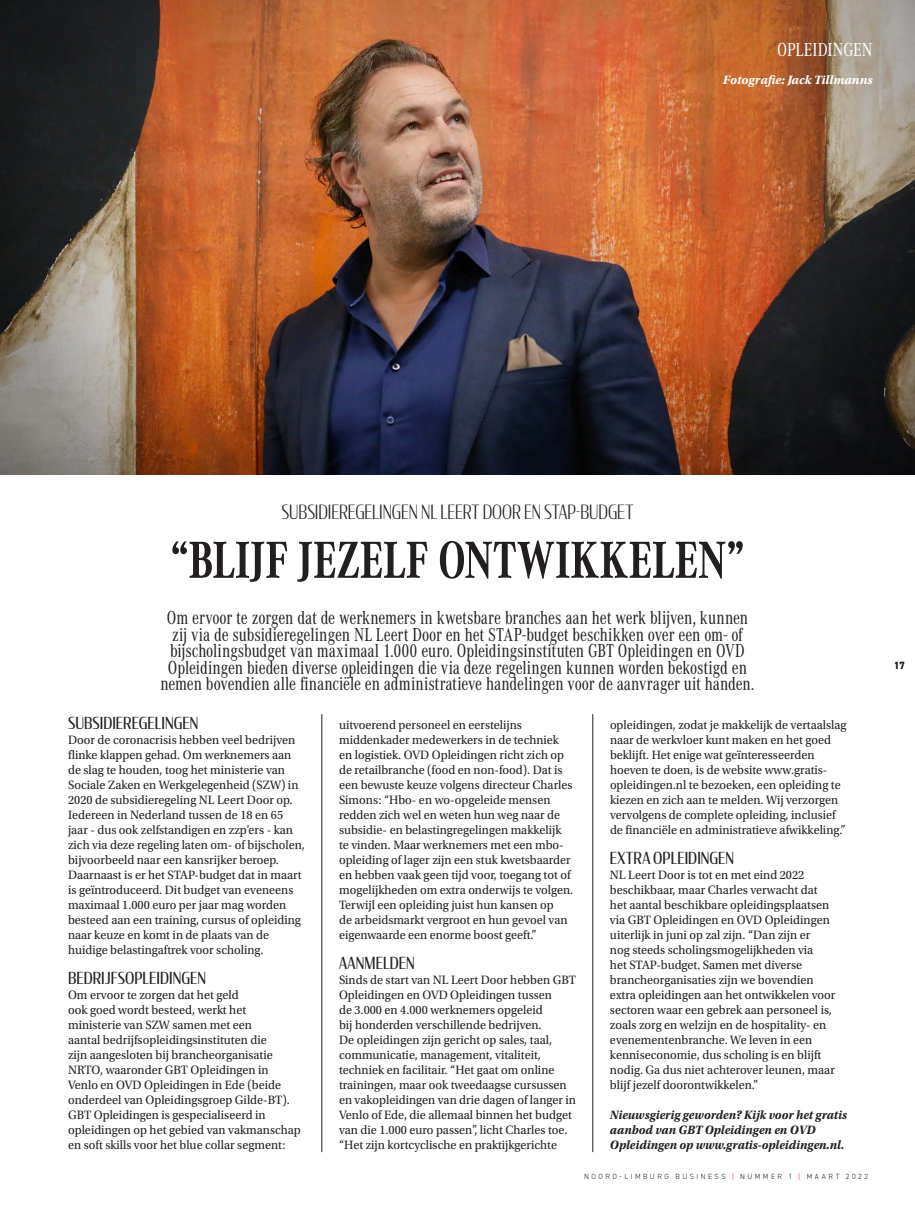
<style>
.page{position:relative;width:915px;height:1212px;background:#fff}
.page>*{position:absolute;margin:0;border:0;box-sizing:border-box;transform-origin:0 0}
.t1{font:700 54px "Corporate A Cond Pro";color:#231f20;scale:.95 1}
.t2{font:19.5px/16.5px "Corporate A Cond Pro";letter-spacing:-.01em;color:#231f20;text-align:center;scale:.95 1}
.t3{font:300 19.5px "Condor Cond";letter-spacing:-.005em;color:#231f20;scale:.95 1}
.t4{font:19.5px "Corporate A Cond Pro";letter-spacing:-.005em;color:#fff}
.t5{font:16.5px "Condor Cond";letter-spacing:.005em;color:#231f20}
.t6{font:12.75px/15px "Utopia Std";color:#231f20;scale:.96 1}
.t7{font:italic 700 12.75px/15px "Utopia Std";color:#231f20;scale:.96 1}
.t8{font:italic 700 12.75px "Utopia Std";color:#fff}
.t9{font:800 10.5px "DIN2014";color:#231f20}
.t10{font:300 7.5px "DIN2014";letter-spacing:.33em;color:#231f20}
.s1{color:#d81c23}
</style>
<div class="page">
<img style="left:0;top:0;width:914px;height:474px">
<hr style="left:592px;top:714px;width:1px;height:438px;background:#231f20">
<hr style="left:321px;top:714px;width:1px;height:438px;background:#231f20">
<h2 class="t4" style="left:776px;top:36px;width:97px">OPLEIDINGEN</h2>
<p class="t8" style="left:722px;top:72px;width:151px">Fotografie: Jack Tillmanns</p>
<h2 class="t3" style="left:281px;top:500px;width:372px">SUBSIDIEREGELINGEN NL LEERT DOOR EN STAP-BUDGET</h2>
<h1 class="t1" style="left:170px;top:523px;width:606px">“BLIJF JEZELF ONTWIKKELEN”</h1>
<p class="t2" style="left:160px;top:609px;width:626px">Om ervoor te zorgen dat de werknemers in kwetsbare branches aan het werk blijven, kunnen zij via de subsidieregelingen NL Leert Door en het STAP-budget beschikken over een om- of bijscholingsbudget van maximaal 1.000 euro. Opleidingsinstituten GBT Opleidingen en OVD Opleidingen bieden diverse opleidingen die via deze regelingen kunnen worden bekostigd en nemen bovendien alle financiële en administratieve handelingen voor de aanvrager uit handen.</p>
<p class="t5" style="left:68px;top:713px;width:132px">SUBSIDIEREGELINGEN</p>
<p class="t6" style="left:68px;top:733px;width:248px">Door de coronacrisis hebben veel bedrijven flinke klappen gehad. Om werknemers aan de slag te houden, toog het ministerie van Sociale Zaken en Werkgelegenheid (SZW) in 2020 de subsidieregeling NL Leert Door op.<br>Iedereen in Nederland tussen de 18 en 65 jaar - dus ook zelfstandigen en zzp’ers - kan zich via deze regeling laten om- of bijscholen, bijvoorbeeld naar een kansrijker beroep.<br>Daarnaast is er het STAP-budget dat in maart is geïntroduceerd. Dit budget van eveneens maximaal 1.000 euro per jaar mag worden besteed aan een training, cursus of opleiding naar keuze en komt in de plaats van de huidige belastingaftrek voor scholing.</p>
<p class="t5" style="left:68px;top:968px;width:139px">BEDRIJFSOPLEIDINGEN</p>
<p class="t6" style="left:68px;top:988px;width:244px">Om ervoor te zorgen dat het geld<br>ook goed wordt besteed, werkt het ministerie van SZW samen met een<br>aantal bedrijfsopleidingsinstituten die<br>zijn aangesloten bij brancheorganisatie NRTO, waaronder GBT Opleidingen in Venlo en OVD Opleidingen in Ede (beide onderdeel van Opleidingsgroep Gilde-BT).<br>GBT Opleidingen is gespecialiseerd in opleidingen op het gebied van vakmanschap en soft skills voor het blue collar segment:</p>
<p class="t6" style="left:609px;top:718px;width:248px">opleidingen, zodat je makkelijk de vertaalslag naar de werkvloer kunt maken en het goed beklijft. Het enige wat geïnteresseerden hoeven te doen, is de website www.gratis&shy;opleidingen.nl te bezoeken, een opleiding te kiezen en zich aan te melden. Wij verzorgen vervolgens de complete opleiding, inclusief de financiële en administratieve afwikkeling.”</p>
<p class="t5" style="left:609px;top:848px;width:126px">EXTRA OPLEIDINGEN</p>
<p class="t6" style="left:609px;top:868px;width:236px">NL Leert Door is tot en met eind 2022 beschikbaar, maar Charles verwacht dat het aantal beschikbare opleidingsplaatsen via GBT Opleidingen en OVD Opleidingen uiterlijk in juni op zal zijn. “Dan zijn er<br>nog steeds scholingsmogelijkheden via<br>het STAP-budget. Samen met diverse brancheorganisaties zijn we bovendien extra opleidingen aan het ontwikkelen voor sectoren waar een gebrek aan personeel is, zoals zorg en welzijn en de hospitality- en evenementenbranche. We leven in een kenniseconomie, dus scholing is en blijft nodig. Ga dus niet achterover leunen, maar blijf jezelf doorontwikkelen.”</p>
<p class="t7" style="left:609px;top:1107px;width:248px">Nieuwsgierig geworden? Kijk voor het gratis aanbod van GBT Opleidingen en OVD<br>Opleidingen op www.gratis-opleidingen.nl.</p>
<p class="t6" style="left:339px;top:718px;width:245px">uitvoerend personeel en eerstelijns middenkader medewerkers in de techniek en logistiek. OVD Opleidingen richt zich op de retailbranche (food en non-food). Dat is een bewuste keuze volgens directeur Charles Simons: “Hbo- en wo-opgeleide mensen redden zich wel en weten hun weg naar de subsidie- en belastingregelingen makkelijk te vinden. Maar werknemers met een mbo&shy;opleiding of lager zijn een stuk kwetsbaarder en hebben vaak geen tijd voor, toegang tot of mogelijkheden om extra onderwijs te volgen.<br>Terwijl een opleiding juist hun kansen op<br>de arbeidsmarkt vergroot en hun gevoel van eigenwaarde een enorme boost geeft.”</p>
<p class="t5" style="left:339px;top:953px;width:77px">AANMELDEN</p>
<p class="t6" style="left:339px;top:973px;width:248px">Sinds de start van NL Leert Door hebben GBT Opleidingen en OVD Opleidingen tussen<br>de 3.000 en 4.000 werknemers opgeleid<br>bij honderden verschillende bedrijven.<br>De opleidingen zijn gericht op sales, taal, communicatie, management, vitaliteit, techniek en facilitair. “Het gaat om online trainingen, maar ook tweedaagse cursussen en vakopleidingen van drie dagen of langer in Venlo of Ede, die allemaal binnen het budget van die 1.000 euro passen”, licht Charles toe. “Het zijn kortcyclische en praktijkgerichte</p>
<p class="t10" style="left:584px;top:1172px;width:285px">NOORD-LIMBURG BUSINESS <span class="s1">|</span> NUMMER 1 <span class="s1">|</span> MAART 2022</p>
<p class="t9" style="left:893px;top:658px;width:13px">17</p>
</div>
